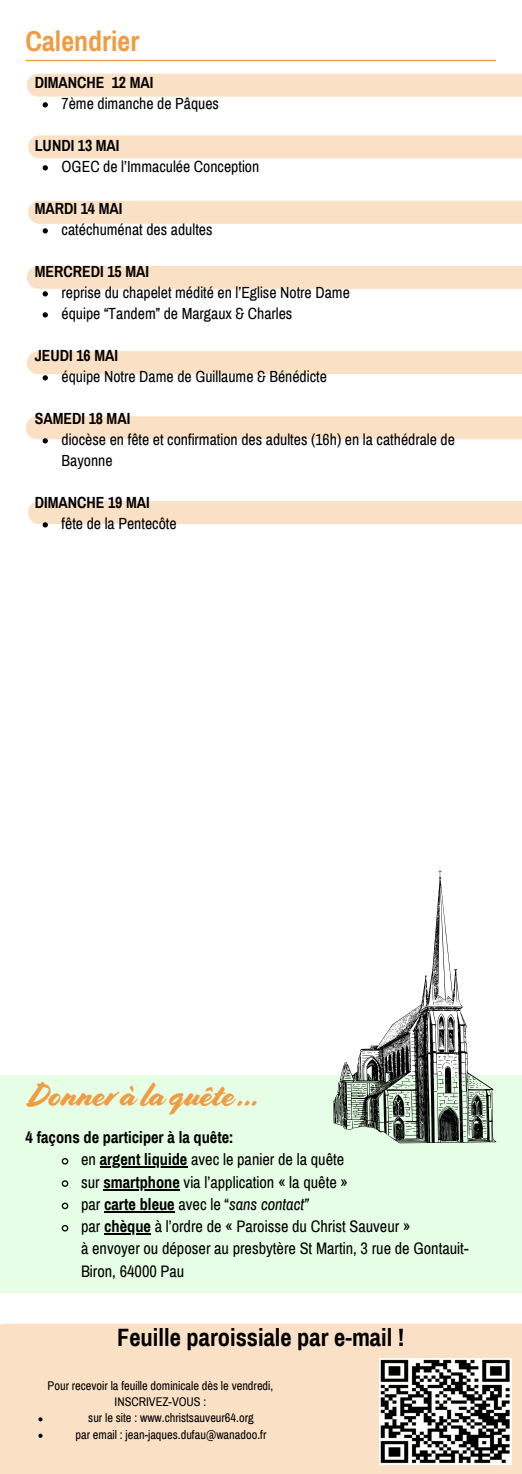
<style>
.page{position:relative;width:522px;height:1474px;background:#fff}
.page>*{position:absolute;margin:0;border:0;box-sizing:border-box;transform-origin:0 0}
.t1{font:32.55px "Cortado";color:#ef9c43}
.t2{font:700 28px "Archivo Narrow";color:#ef9c43}
.t3{font:700 24.5px "Archivo Narrow";color:#000}
.t4{font:16.28px/22.4px "Archivo Narrow";color:#000}
.t5{font:italic 16.28px "Archivo Narrow";color:#000}
.t6{font:700 16.28px "Archivo Narrow";color:#000}
.t7{font:15.75px/21px "Archivo Narrow";color:#000}
.t8{font:700 15.75px "Archivo Narrow";color:#000}
.t9{font:12.25px/16.4px "Archivo Narrow";color:#000;text-align:center}
.s1{font-weight:700}
.s2{font-style:normal}
.s3{font-weight:700;font-style:normal}
</style>
<div class="page">
<hr style="left:26px;top:60px;width:469px;height:1px;background:#ef9c43">
<div style="left:0;top:1324px;width:521px;height:150px;background:#fae1c6"></div>
<img style="left:379px;top:1358px;width:132px;height:106px">
<div style="left:28px;top:135px;width:493px;height:23px;background:#fae1c6"></div>
<svg style="left:27px;top:74px;width:494px;height:33px"></svg>
<svg style="left:43px;top:165px;width:5px;height:5px"></svg>
<svg style="left:28px;top:201px;width:493px;height:32px"></svg>
<svg style="left:27px;top:266px;width:494px;height:30px"></svg>
<svg style="left:43px;top:312px;width:5px;height:5px"></svg>
<svg style="left:27px;top:351px;width:494px;height:29px"></svg>
<svg style="left:26px;top:416px;width:495px;height:27px;background:#fae5ce"></svg>
<svg style="left:28px;top:501px;width:493px;height:26px;background:#fae4cc"></svg>
<div style="left:0;top:1075px;width:521px;height:218px;background:#e5fee5"></div>
<svg style="left:61px;top:1157px;width:8px;height:9px"></svg>
<hr style="left:99px;top:1166px;width:88px;height:2px;background:#000">
<svg style="left:61px;top:1179px;width:8px;height:9px"></svg>
<hr style="left:103px;top:1189px;width:77px;height:1px;background:#000">
<svg style="left:61px;top:1202px;width:8px;height:8px"></svg>
<hr style="left:104px;top:1211px;width:70px;height:1px;background:#000">
<svg style="left:61px;top:1224px;width:8px;height:8px"></svg>
<hr style="left:104px;top:1233px;width:47px;height:2px;background:#000">
<svg style="left:333px;top:869px;width:163px;height:274px"></svg>
<svg style="left:38px;top:1417px;width:4px;height:4px"></svg>
<svg style="left:38px;top:1434px;width:4px;height:4px"></svg>
<p class="t2" style="left:26px;top:27px;width:115px">Calendrier</p>
<h4 class="t8" style="left:35px;top:74px;width:120px">DIMANCHE 12 MAI</h4>
<p class="t7" style="left:61px;top:93px;width:159px">7ème dimanche de Pâques</p>
<h4 class="t8" style="left:35px;top:137px;width:86px">LUNDI 13 MAI</h4>
<p class="t7" style="left:61px;top:156px;width:199px">OGEC de l’Immaculée Conception</p>
<h4 class="t8" style="left:35px;top:200px;width:89px">MARDI 14 MAI</h4>
<p class="t7" style="left:61px;top:219px;width:152px">catéchuménat des adultes</p>
<h4 class="t8" style="left:35px;top:263px;width:116px">MERCREDI 15 MAI</h4>
<p class="t7" style="left:61px;top:282px;width:289px">reprise du chapelet médité en l’Eglise Notre Dame</p>
<p class="t7" style="left:61px;top:303px;width:232px">équipe “Tandem” de Margaux &amp; Charles</p>
<h4 class="t8" style="left:35px;top:347px;width:85px">JEUDI 16 MAI</h4>
<p class="t7" style="left:61px;top:366px;width:266px">équipe Notre Dame de Guillaume &amp; Bénédicte</p>
<h4 class="t8" style="left:35px;top:410px;width:97px">SAMEDI 18 MAI</h4>
<p class="t7" style="left:61px;top:429px;width:394px">diocèse en fête et confirmation des adultes (16h) en la cathédrale de<br>Bayonne</p>
<h4 class="t8" style="left:35px;top:494px;width:116px">DIMANCHE 19 MAI</h4>
<p class="t7" style="left:61px;top:513px;width:116px">fête de la Pentecôte</p>
<h5 class="t1" style="left:28px;top:1076px;width:233px">Donner à la quête...</h5>
<p class="t6" style="left:26px;top:1129px;width:209px">4 façons de participer à la quête:</p>
<p class="t4" style="left:81px;top:1149px;width:264px">en <span class="s1">argent liquide</span> avec le panier de la quête</p>
<p class="t4" style="left:81px;top:1171px;width:268px">sur <span class="s1">smartphone</span> via l’application « la quête »</p>
<p class="t5" style="left:81px;top:1196px;width:229px"><span class="s2">par</span> <span class="s3">carte bleue</span> <span class="s2">avec le “</span>sans contact”</p>
<p class="t4" style="left:81px;top:1215px;width:330px">par <span class="s1">chèque</span> à l’ordre de « Paroisse du Christ Sauveur »</p>
<h1 class="t4" style="left:81px;top:1238px;width:388px">à envoyer ou déposer au presbytère St Martin, 3 rue de Gontauit-<br>Biron, 64000 Pau</h1>
<p class="t3" style="left:117px;top:1325px;width:288px">Feuille paroissiale par e-mail !</p>
<p class="t9" style="left:48px;top:1377px;width:227px">Pour recevoir la feuille dominicale dès le vendredi,<br>INSCRIVEZ-VOUS :</p>
<p class="t9" style="left:88px;top:1410px;width:167px">sur le site : www.christsauveur64.org</p>
<h3 class="t9" style="left:75px;top:1426px;width:192px">par email : jean-jaques.dufau@wanadoo.fr</h3>
</div>
